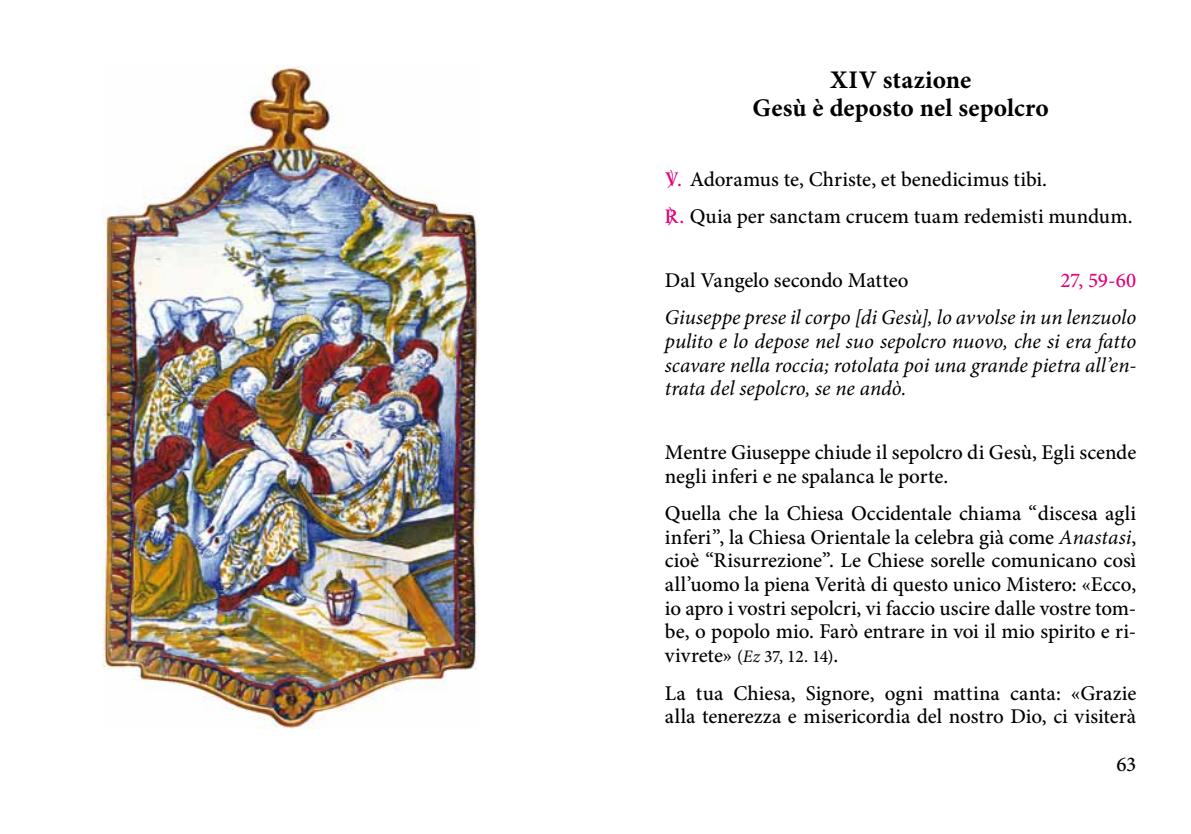
<style>
.page{position:relative;width:1191px;height:834px;background:#fff}
.page>*{position:absolute;margin:0;border:0;box-sizing:border-box;transform-origin:0 0}
.t1{font:700 25.38px/28px "Minion Pro";letter-spacing:.005em;color:#000;text-align:center}
.t2{font:500 21px/23.6px "Minion Pro";color:#000}
.t3{font:italic 21px/23.6px "Minion Pro";letter-spacing:-.005em;color:#000;text-align:justify}
.t4{font:500 21px "Minion Pro";color:#e2007a}
.t5{font:500 17.5px "Minion Pro";color:#000}
.s1{font-family:"tipovati";font-weight:400;color:#e2007a}
.s2{color:#e2007a}
.s3{font-weight:400;font-style:italic}
.s4{font-size:21px}
</style>
<div class="page">
<img style="left:102px;top:66px;width:376px;height:662px">
<p class="t1" style="left:752px;top:65px;width:298px">XIV stazione<br>Gesù è deposto nel sepolcro</p>
<p class="t2" style="left:665px;top:160px;width:469px;line-height:37.4px"><span class="s1">D</span><span class="s2">.</span> Adoramus te, Christe, et benedicimus tibi.<br><span class="s1">C</span><span class="s2">.</span> Quia per sanctam crucem tuam redemisti mundum.</p>
<p class="t2" style="left:665px;top:268px;width:245px">Dal Vangelo secondo Matteo</p>
<p class="t4" style="left:1060px;top:266px;width:77px">27, 59-60</p>
<p class="t3" style="left:665px;top:306px;width:473px">Giuseppe prese il corpo [di Gesù], lo avvolse in un lenzuolo pulito e lo depose nel suo sepolcro nuovo, che si era fatto scavare nella roccia; rotolata poi una grande pietra all’en&shy;trata del sepolcro, se ne andò.</p>
<p class="t2" style="left:665px;top:440px;width:473px">Mentre Giuseppe chiude il sepolcro di Gesù, Egli scende negli inferi e ne spalanca le porte.</p>
<p class="t2" style="left:665px;top:501px;width:473px;text-align:justify">Quella che la Chiesa Occidentale chiama “discesa agli inferi”, la Chiesa Orientale la celebra già come <span class="s3">Anastasi</span>, cioè “Risurrezione”. Le Chiese sorelle comunicano così all’uomo la piena Verità di questo unico Mistero: «Ecco, io apro i vostri sepolcri, vi faccio uscire dalle vostre tom&shy;be, o popolo mio. Farò entrare in voi il mio spirito e ri-</p>
<p class="t5" style="left:665px;top:644px;width:175px"><span class="s4">vivrete»</span> (<span class="s3">Ez</span> 37, 12. 14)<span class="s4">.</span></p>
<p class="t2" style="left:665px;top:681px;width:473px">La tua Chiesa, Signore, ogni mattina canta: «Grazie alla tenerezza e misericordia del nostro Dio, ci visiterà</p>
<p class="t2" style="left:1116px;top:752px;width:22px">63</p>
</div>
